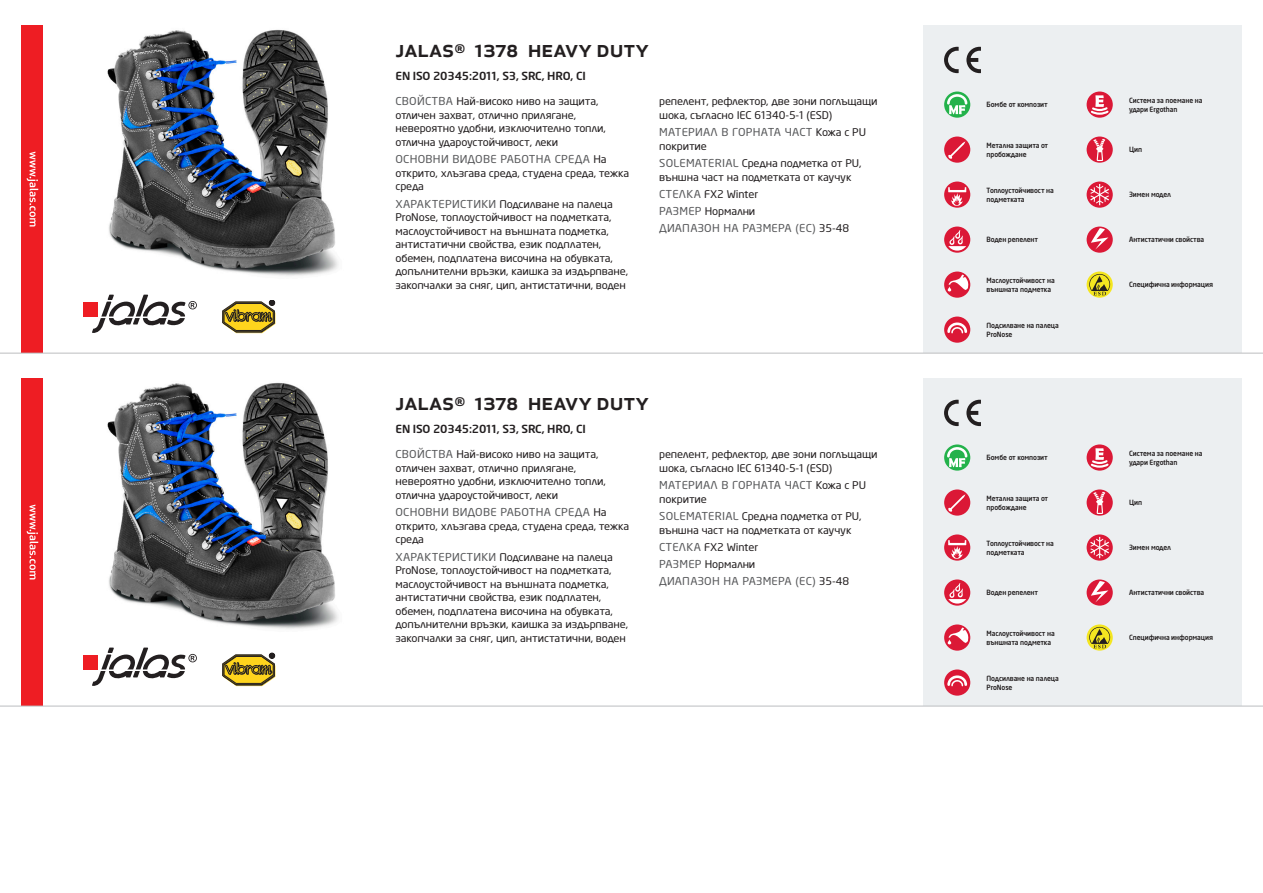
<style>
.page{position:relative;width:1263px;height:893px;background:#fff}
.page>*{position:absolute;margin:0;border:0;box-sizing:border-box;transform-origin:0 0}
.Produkt_namn{font:500 24px "Apex New";color:#231f20}
.Ingress{font:500 11.1px "Neo Sans Pro Cyr";letter-spacing:-.015em;color:#231f20;scale:1.06 1}
.Funktion{font:10.8px "Neo Sans Pro Cyr";letter-spacing:.025em;color:#57585a;scale:1.06 1}
.Funktion-2{font:10.5px/13.5px "Neo Sans Pro Cyr";letter-spacing:-.01em;color:#231f20;scale:1.06 1}
.Funktion_body{font:500 7.2px/9px "Neo Sans Pro Cyr";letter-spacing:-.01em;color:#231f20;scale:.95 1}
.s1{font-size:10.8px;color:#57585a}
.s2{font-size:10.5px;color:#231f20}
</style>
<div class="page">
<img style="left:107px;top:29px;width:232px;height:247px">
<div style="left:83px;top:302px;width:15px;height:14px;background:#ee1d23"></div>
<svg style="left:92px;top:295px;width:105px;height:38px"></svg>
<svg style="left:222px;top:300px;width:53px;height:33px;background:#ad9844"></svg>
<div style="left:21px;top:26px;width:22px;height:327px;background:#ee1d23"></div>
<svg style="left:27px;top:152px;width:11px;height:75px"></svg>
<div style="left:923px;top:26px;width:319px;height:327px;background:#eceff1"></div>
<svg style="left:966px;top:47px;width:15px;height:26px"></svg>
<svg style="left:944px;top:47px;width:15px;height:26px"></svg>
<svg style="left:944px;top:92px;width:26px;height:26px"></svg>
<svg style="left:947px;top:94px;width:20px;height:20px"></svg>
<div style="left:944px;top:137px;width:26px;height:26px;background:#db1836;border-radius:50%"></div>
<svg style="left:948px;top:141px;width:17px;height:18px"></svg>
<div style="left:944px;top:182px;width:26px;height:26px;background:#db1836;border-radius:50%"></div>
<svg style="left:948px;top:187px;width:18px;height:19px"></svg>
<div style="left:944px;top:227px;width:26px;height:26px;background:#db1836;border-radius:50%"></div>
<svg style="left:948px;top:230px;width:18px;height:21px"></svg>
<svg style="left:944px;top:272px;width:26px;height:26px"></svg>
<svg style="left:948px;top:275px;width:20px;height:17px"></svg>
<div style="left:944px;top:317px;width:26px;height:26px;background:#db1836;border-radius:50%"></div>
<svg style="left:947px;top:322px;width:20px;height:11px"></svg>
<svg style="left:1086px;top:92px;width:27px;height:26px"></svg>
<svg style="left:1089px;top:95px;width:21px;height:21px"></svg>
<div style="left:1086px;top:137px;width:27px;height:26px;background:#db1836;border-radius:50%"></div>
<svg style="left:1093px;top:139px;width:12px;height:22px"></svg>
<svg style="left:1086px;top:182px;width:27px;height:26px"></svg>
<svg style="left:1090px;top:184px;width:19px;height:21px"></svg>
<svg style="left:1086px;top:227px;width:27px;height:26px"></svg>
<svg style="left:1091px;top:228px;width:17px;height:22px"></svg>
<svg style="left:1086px;top:272px;width:27px;height:26px"></svg>
<svg style="left:1089px;top:274px;width:21px;height:21px"></svg>
<img style="left:107px;top:382px;width:232px;height:247px">
<div style="left:83px;top:654px;width:15px;height:15px;background:#ee1d23"></div>
<svg style="left:92px;top:648px;width:105px;height:38px"></svg>
<svg style="left:222px;top:653px;width:53px;height:33px;background:#ad9843"></svg>
<div style="left:21px;top:378px;width:22px;height:328px;background:#ee1d23"></div>
<svg style="left:27px;top:505px;width:11px;height:74px"></svg>
<div style="left:923px;top:378px;width:319px;height:328px;background:#eceff1"></div>
<svg style="left:966px;top:400px;width:15px;height:26px"></svg>
<svg style="left:944px;top:400px;width:15px;height:26px"></svg>
<svg style="left:944px;top:444px;width:26px;height:27px"></svg>
<svg style="left:947px;top:447px;width:20px;height:20px"></svg>
<svg style="left:944px;top:489px;width:26px;height:27px"></svg>
<svg style="left:948px;top:494px;width:17px;height:18px"></svg>
<svg style="left:944px;top:534px;width:26px;height:27px"></svg>
<svg style="left:948px;top:540px;width:18px;height:19px"></svg>
<svg style="left:944px;top:579px;width:26px;height:27px"></svg>
<svg style="left:948px;top:583px;width:18px;height:21px"></svg>
<svg style="left:944px;top:624px;width:26px;height:27px"></svg>
<svg style="left:948px;top:627px;width:20px;height:17px"></svg>
<div style="left:944px;top:669px;width:26px;height:27px;background:#db1836;border-radius:50%"></div>
<svg style="left:947px;top:675px;width:20px;height:11px"></svg>
<svg style="left:1086px;top:444px;width:27px;height:27px"></svg>
<svg style="left:1089px;top:448px;width:21px;height:21px"></svg>
<svg style="left:1086px;top:489px;width:27px;height:27px"></svg>
<svg style="left:1093px;top:492px;width:12px;height:22px"></svg>
<svg style="left:1086px;top:534px;width:27px;height:27px"></svg>
<svg style="left:1090px;top:537px;width:19px;height:21px"></svg>
<svg style="left:1086px;top:579px;width:27px;height:27px"></svg>
<svg style="left:1091px;top:581px;width:17px;height:21px"></svg>
<svg style="left:1086px;top:624px;width:27px;height:27px"></svg>
<svg style="left:1089px;top:627px;width:21px;height:21px"></svg>
<hr style="left:0;top:353px;width:1263px;height:1px;background:#bcbdc0">
<hr style="left:0;top:706px;width:1263px;height:1px;background:#bcbdc0">
<p class="Produkt_namn" style="left:395px;top:33px;width:255px">JALAS<sup>®</sup> 1378 HEAVY DUTY</p>
<p class="Ingress" style="left:395px;top:69px;width:181px">EN ISO 20345:2011, S3, SRC, HRO, CI</p>
<p class="Funktion-2" style="left:395px;top:94px;width:200px"><span class="s1">СВОЙСТВА</span> Най-високо ниво на защита, отличен захват, отлично прилягане, невероятно удобни, изключително топли, отлична удароустойчивост, леки</p>
<p class="Funktion" style="left:395px;top:152px;width:201px">ОСНОВНИ ВИДОВЕ РАБОТНА СРЕДА <span class="s2">На</span></p>
<p class="Funktion-2" style="left:395px;top:166px;width:222px">открито, хлъзгава среда, студена среда, тежка среда</p>
<p class="Funktion-2" style="left:395px;top:197px;width:221px"><span class="s1">ХАРАКТЕРИСТИКИ</span> Подсилване на палеца ProNose, топлоустойчивост на подметката, маслоустойчивост на външната подметка, антистатични свойства, език подплатен, обемен, подплатена височина на обувката, допълнителни връзки, каишка за издърпване, закопчалки за сняг, цип, антистатични, воден</p>
<p class="Funktion-2" style="left:659px;top:94px;width:208px">репелент, рефлектор, две зони поглъщащи шока, съгласно IEC 61340-5-1 (ESD)</p>
<p class="Funktion" style="left:659px;top:125px;width:197px">МАТЕРИАЛ В ГОРНАТА ЧАСТ <span class="s2">Кожа с PU</span></p>
<p class="Funktion-2" style="left:659px;top:137px;width:192px;line-height:17.2px">покритие<br><span class="s1">SOLEMATERIAL</span> Средна подметка от PU,</p>
<p class="Funktion-2" style="left:659px;top:168px;width:183px;line-height:17.2px">външна част на подметката от каучук<br><span class="s1">СТЕЛКА</span> FX2 Winter<br><span class="s1">РАЗМЕР</span> Нормални</p>
<p class="Funktion" style="left:659px;top:222px;width:181px">ДИАПАЗОН НА РАЗМЕРА (ЕС) <span class="s2">35-48</span></p>
<p class="Produkt_namn" style="left:395px;top:385px;width:255px">JALAS<sup>®</sup> 1378 HEAVY DUTY</p>
<p class="Ingress" style="left:395px;top:422px;width:181px">EN ISO 20345:2011, S3, SRC, HRO, CI</p>
<p class="Funktion-2" style="left:395px;top:447px;width:200px"><span class="s1">СВОЙСТВА</span> Най-високо ниво на защита, отличен захват, отлично прилягане, невероятно удобни, изключително топли, отлична удароустойчивост, леки</p>
<p class="Funktion" style="left:395px;top:505px;width:201px">ОСНОВНИ ВИДОВЕ РАБОТНА СРЕДА <span class="s2">На</span></p>
<p class="Funktion-2" style="left:395px;top:519px;width:222px">открито, хлъзгава среда, студена среда, тежка среда</p>
<p class="Funktion-2" style="left:395px;top:550px;width:221px"><span class="s1">ХАРАКТЕРИСТИКИ</span> Подсилване на палеца ProNose, топлоустойчивост на подметката, маслоустойчивост на външната подметка, антистатични свойства, език подплатен, обемен, подплатена височина на обувката, допълнителни връзки, каишка за издърпване, закопчалки за сняг, цип, антистатични, воден</p>
<p class="Funktion-2" style="left:659px;top:447px;width:208px">репелент, рефлектор, две зони поглъщащи шока, съгласно IEC 61340-5-1 (ESD)</p>
<p class="Funktion" style="left:659px;top:478px;width:197px">МАТЕРИАЛ В ГОРНАТА ЧАСТ <span class="s2">Кожа с PU</span></p>
<p class="Funktion-2" style="left:659px;top:490px;width:192px;line-height:17.2px">покритие<br><span class="s1">SOLEMATERIAL</span> Средна подметка от PU,</p>
<p class="Funktion-2" style="left:659px;top:521px;width:183px;line-height:17.2px">външна част на подметката от каучук<br><span class="s1">СТЕЛКА</span> FX2 Winter<br><span class="s1">РАЗМЕР</span> Нормални</p>
<p class="Funktion" style="left:659px;top:575px;width:181px">ДИАПАЗОН НА РАЗМЕРА (ЕС) <span class="s2">35-48</span></p>
<p class="Funktion_body" style="left:986px;top:100px;width:66px">Бомбе от композит</p>
<p class="Funktion_body" style="left:986px;top:141px;width:66px">Метална защита от пробождане</p>
<p class="Funktion_body" style="left:986px;top:186px;width:72px">Топлоустойчивост на подметката</p>
<p class="Funktion_body" style="left:986px;top:235px;width:56px">Воден репелент</p>
<p class="Funktion_body" style="left:986px;top:276px;width:73px">Маслоустойчивост на външната подметка</p>
<p class="Funktion_body" style="left:986px;top:321px;width:78px">Подсилване на палеца<br>ProNose</p>
<p class="Funktion_body" style="left:986px;top:453px;width:66px">Бомбе от композит</p>
<p class="Funktion_body" style="left:986px;top:494px;width:66px">Метална защита от пробождане</p>
<p class="Funktion_body" style="left:986px;top:539px;width:72px">Топлоустойчивост на подметката</p>
<p class="Funktion_body" style="left:986px;top:588px;width:56px">Воден репелент</p>
<p class="Funktion_body" style="left:986px;top:629px;width:73px">Маслоустойчивост на външната подметка</p>
<p class="Funktion_body" style="left:986px;top:674px;width:78px">Подсилване на палеца<br>ProNose</p>
<p class="Funktion_body" style="left:1129px;top:96px;width:79px">Система за поемане на удари Ergothan</p>
<p class="Funktion_body" style="left:1129px;top:145px;width:15px">Цип</p>
<p class="Funktion_body" style="left:1129px;top:190px;width:46px">Зимен модел</p>
<p class="Funktion_body" style="left:1129px;top:235px;width:81px">Антистатични свойства</p>
<p class="Funktion_body" style="left:1129px;top:280px;width:90px">Специфична информация</p>
<p class="Funktion_body" style="left:1129px;top:449px;width:79px">Система за поемане на удари Ergothan</p>
<p class="Funktion_body" style="left:1129px;top:498px;width:15px">Цип</p>
<p class="Funktion_body" style="left:1129px;top:543px;width:46px">Зимен модел</p>
<p class="Funktion_body" style="left:1129px;top:588px;width:81px">Антистатични свойства</p>
<p class="Funktion_body" style="left:1129px;top:633px;width:90px">Специфична информация</p>
</div>
